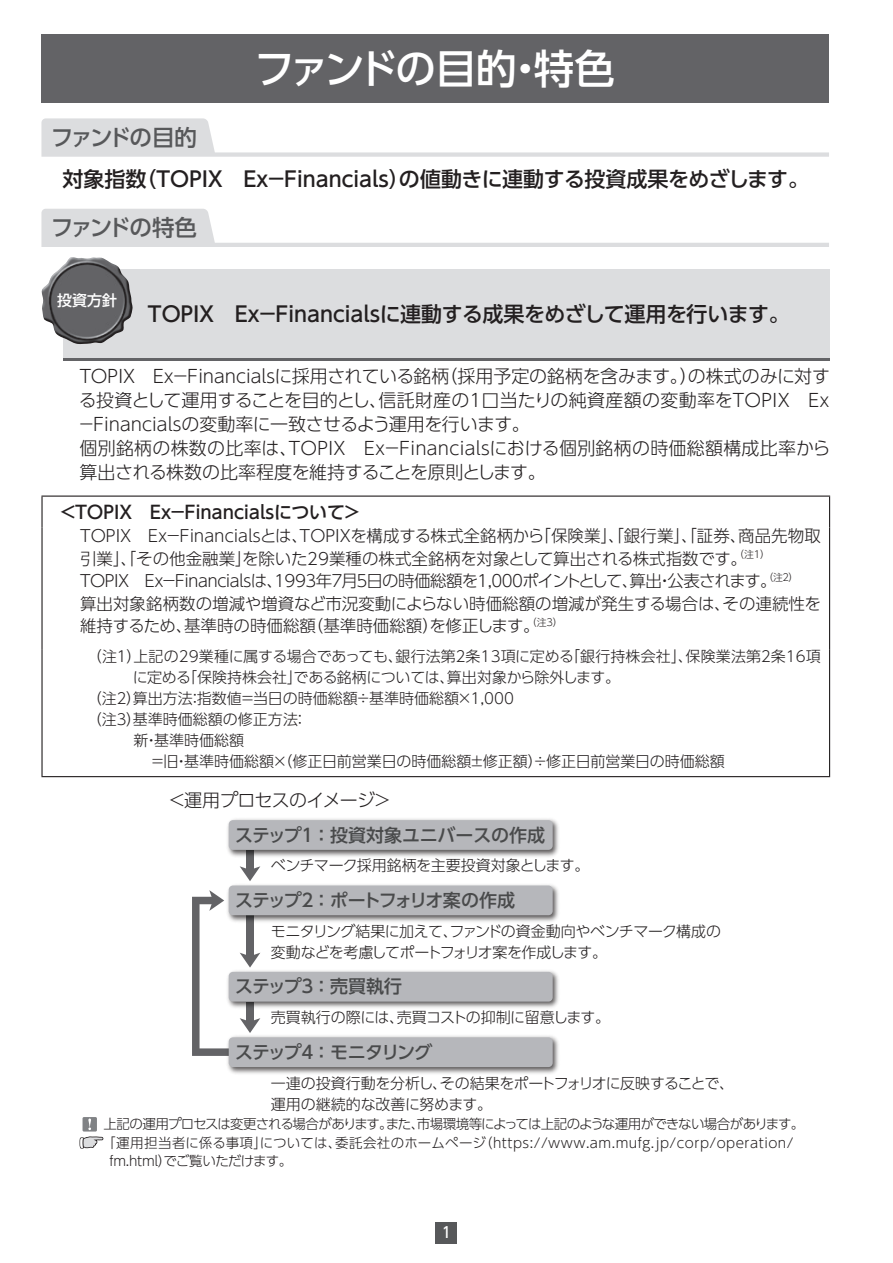
<style>
.page{position:relative;width:893px;height:1263px;background:#fff}
.page>*{position:absolute;margin:0;border:0;box-sizing:border-box;transform-origin:0 0}
.t1{font:500 40.5px "UD Shin Go Pro";letter-spacing:-.06em;color:#fff}
.t2{font:500 22.5px "UD Shin Go Pro";letter-spacing:-.095em;color:#57585a}
.t3{font:500 21px "UD Shin Go Pro";letter-spacing:-.045em;color:#231f20}
.t4{font:500 21px "UD Shin Go Pro";letter-spacing:-.07em;color:#231f20}
.t5{font:300 18px/24px "UD Shin Go Pro";letter-spacing:-.035em;color:#231f20}
.t6{font:500 18px "UD Shin Go Pro";letter-spacing:-.105em;color:#494a4b}
.t7{font:500 18px "UD Shin Go Pro";letter-spacing:-.41em;color:#231f20}
.t8{font:500 18px "UD Shin Go Pro";letter-spacing:-.01em;color:#494a4b}
.t9{font:500 18px "UD Shin Go Pro";letter-spacing:-.045em;color:#494a4b}
.t10{font:300 16.5px/22.5px "UD Shin Go Pro";letter-spacing:-.02em;color:#231f20}
.t11{font:300 15px/21px "UD Shin Go Pro";letter-spacing:-.01em;color:#231f20}
.t12{font:300 15px/21px "UD Shin Go Pro";letter-spacing:-.035em;color:#231f20}
.t13{font:300 15px "UD Shin Go Pro";letter-spacing:.01em;color:#231f20}
.t14{font:300 15px "UD Shin Go Pro";letter-spacing:-.03em;color:#231f20}
.t15{font:500 15px "UD Shin Go Pro";color:#fff}
.t16{font:500 15px "UD Shin Go Pro";color:#fff;scale:.9 1}
.t17{font:300 13.5px/19.5px "UD Shin Go Pro";letter-spacing:-.04em;color:#231f20}
</style>
<div class="page">
<div style="left:436px;top:1222px;width:21px;height:21px;background:#57585a"></div>
<div style="left:41px;top:35px;width:788px;height:68px;background:#636366"></div>
<svg style="left:41px;top:118px;width:788px;height:39px"></svg>
<svg style="left:41px;top:209px;width:788px;height:38px"></svg>
<div style="left:63px;top:270px;width:766px;height:91px;background:#dcdddf"></div>
<hr style="left:63px;top:358px;width:766px;height:3px;background:#636366">
<img style="left:41px;top:257px;width:92px;height:87px">
<hr style="left:41px;top:495px;width:789px;height:2px;background:#231f20">
<hr style="left:41px;top:497px;width:2px;height:31px;background:#231f20">
<hr style="left:829px;top:497px;width:1px;height:31px;background:#231f20">
<hr style="left:41px;top:528px;width:2px;height:121px;background:#231f20">
<hr style="left:829px;top:528px;width:1px;height:121px;background:#231f20">
<hr style="left:41px;top:649px;width:2px;height:127px;background:#231f20">
<hr style="left:829px;top:649px;width:1px;height:127px;background:#231f20">
<hr style="left:41px;top:776px;width:789px;height:1px;background:#231f20">
<div style="left:246px;top:850px;width:8px;height:21px;background:#636366"></div>
<svg style="left:240px;top:866px;width:20px;height:15px"></svg>
<svg style="left:192px;top:890px;width:68px;height:166px"></svg>
<img style="left:227px;top:819px;width:332px;height:38px">
<div style="left:229px;top:820px;width:324px;height:30px;background:#b6b7bb;border-radius:4px"></div>
<img style="left:224px;top:884px;width:335px;height:40px">
<div style="left:229px;top:885px;width:324px;height:30px;background:#b6b7bb;border-radius:4px"></div>
<img style="left:224px;top:967px;width:335px;height:44px">
<div style="left:229px;top:972px;width:324px;height:29px;background:#b6b7bb;border-radius:4px"></div>
<img style="left:224px;top:1033px;width:335px;height:41px">
<div style="left:229px;top:1037px;width:324px;height:30px;background:#b6b7bb;border-radius:4px"></div>
<div style="left:83px;top:1117px;width:14px;height:14px;background:#808285"></div>
<svg style="left:79px;top:1118px;width:25px;height:31px"></svg>
<h1 class="t1" style="left:254px;top:36px;width:362px">ファンドの目的・特色</h1>
<h2 class="t2" style="left:51px;top:119px;width:147px">ファンドの目的</h2>
<p class="t3" style="left:62px;top:162px;width:748px">対象指数（ＴＯＰＩＸ　Ｅｘ－Ｆｉｎａｎｃｉａｌｓ）の値動きに連動する投資成果をめざします。</p>
<h2 class="t2" style="left:51px;top:210px;width:148px">ファンドの特色</h2>
<p class="t15" style="left:57px;top:288px;width:61px">投資方針</p>
<p class="t4" style="left:144px;top:297px;width:647px">ＴＯＰＩＸ　Ｅｘ－Ｆｉｎａｎｃｉａｌｓに連動する成果をめざして運用を行います。</p>
<p class="t5" style="left:76px;top:363px;width:759px">ＴＯＰＩＸ　Ｅｘ－Ｆｉｎａｎｃｉａｌｓに採用されている銘柄（採用予定の銘柄を含みます。）の株式のみに対する投資として運用することを目的とし、信託財産の１口当たりの純資産額の変動率をＴＯＰＩＸ　Ｅｘ－Ｆｉｎａｎｃｉａｌｓの変動率に一致させるよう運用を行います。<br>個別銘柄の株数の比率は、ＴＯＰＩＸ　Ｅｘ－Ｆｉｎａｎｃｉａｌｓにおける個別銘柄の時価総額構成比率から算出される株数の比率程度を維持することを原則とします。</p>
<p class="t7" style="left:59px;top:498px;width:304px">＜ＴＯＰＩＸ　Ｅｘ－Ｆｉｎａｎｃｉａｌｓについて＞</p>
<p class="t10" style="left:77px;top:524px;width:745px">ＴＯＰＩＸ　Ｅｘ－Ｆｉｎａｎｃｉａｌｓとは、TOPIXを構成する株式全銘柄から「保険業」、「銀行業」、「証券、商品先物取引業」、「その他金融業」を除いた29業種の株式全銘柄を対象として算出される株式指数です。<sup>（注１）<br></sup>ＴＯＰＩＸ　Ｅｘ－Ｆｉｎａｎｃｉａｌｓは、1 993年７月５日の時価総額を1 ,000ポイントとして、算出・公表されます。<sup>（注２）<br></sup>算出対象銘柄数の増減や増資など市況変動によらない時価総額の増減が発生する場合は、その連続性を維持するため、基準時の時価総額（基準時価総額）を修正します。<sup>（注３）</sup></p>
<p class="t13" style="left:87px;top:644px;width:735px">（注１）上記の29業種に属する場合であっても、銀行法第２条13項に定める「銀行持株会社」、保険業法第２条16項</p>
<p class="t11" style="left:133px;top:667px;width:489px">に定める「保険持株会社」である銘柄については、算出対象から除外します。</p>
<p class="t11" style="left:87px;top:688px;width:429px">（注２）算出方法：指数値＝当日の時価総額÷基準時価総額×1,000</p>
<p class="t11" style="left:87px;top:709px;width:222px">（注３）基準時価総額の修正方法：</p>
<p class="t11" style="left:133px;top:730px;width:112px">新・基準時価総額</p>
<p class="t11" style="left:150px;top:751px;width:576px">＝旧・基準時価総額×（修正日前営業日の時価総額±修正額）÷修正日前営業日の時価総額</p>
<p class="t5" style="left:168px;top:788px;width:225px">＜運用プロセスのイメージ＞</p>
<p class="t8" style="left:235px;top:820px;width:312px">ステップ１ ：投資対象ユニバースの作成</p>
<p class="t14" style="left:271px;top:853px;width:320px">ベンチマーク採用銘柄を主要投資対象とします。</p>
<p class="t6" style="left:235px;top:885px;width:281px">ステップ２ ：ポートフォリオ案の作成</p>
<p class="t12" style="left:271px;top:920px;width:452px">モニタリング結果に加えて、ファンドの資金動向やベンチマーク構成の変動などを考慮してポートフォリオ案を作成します。</p>
<p class="t9" style="left:235px;top:971px;width:169px">ステップ３ ：売買執行</p>
<p class="t12" style="left:271px;top:1006px;width:341px">売買執行の際には、売買コストの抑制に留意します。</p>
<p class="t6" style="left:235px;top:1038px;width:199px">ステップ４ ：モニタリング</p>
<p class="t11" style="left:271px;top:1072px;width:465px">一連の投資行動を分析し、その結果をポートフォリオに反映することで、運用の継続的な改善に努めます。</p>
<p class="t17" style="left:102px;top:1113px;width:704px">上記の運用プロセスは変更される場合があります。また、市場環境等によっては上記のような運用ができない場合があります。「運用担当者に係る事項」については、委託会社のホームページ（https://www.am.mufg.jp/corp/operation/</p>
<p class="t17" style="left:110px;top:1151px;width:184px">fm.html）でご覧いただけます。</p>
<p class="t16" style="left:442px;top:1220px;width:11px">1</p>
</div>
